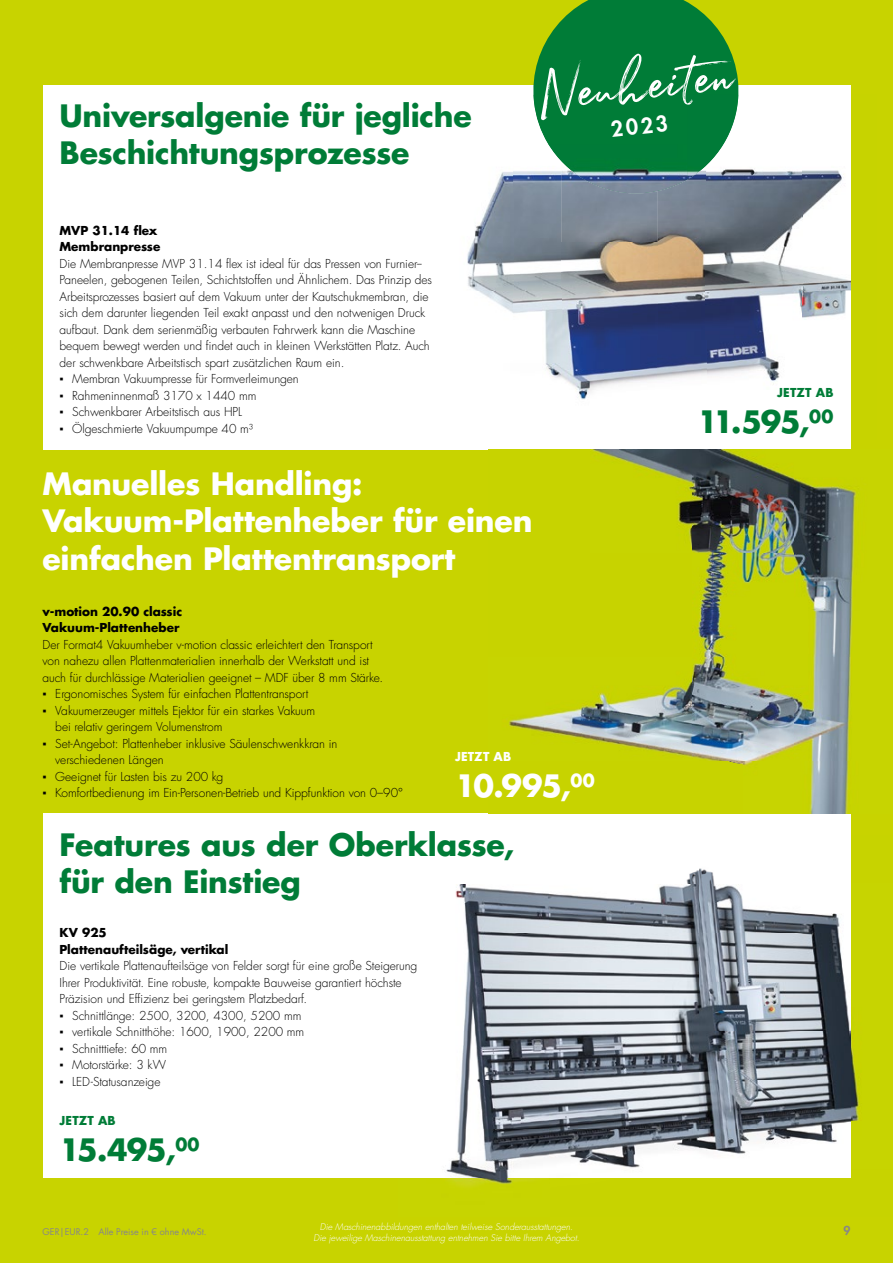
<style>
.page{position:relative;width:893px;height:1263px;background:#c8d300}
.page>*{position:absolute;margin:0;border:0;box-sizing:border-box;transform-origin:0 0}
.t1{font:61.5px "Julietta Messie";color:#fff}
.t2{font:700 30px/37.5px "Futura OT";letter-spacing:-.01em;color:#007c37}
.t3{font:700 30px/37.5px "Futura OT";letter-spacing:-.005em;color:#fff}
.t4{font:600 21px "Futura OT";color:#fff}
.t5{font:300 12px/16.5px "Futura OT";color:#000}
.t6{font:700 12px/16.5px "Futura OT";color:#000}
.t7{font:700 12px "Futura OT";letter-spacing:.01em;color:#007c37}
.t8{font:700 12px "Futura OT";letter-spacing:.01em;color:#fff}
.t9{font:600 12px "Futura OT";color:#878787}
.t10{font:italic 300 9px/11.2px "Futura OT";color:#fff;text-align:center}
.t11{font:9px "Futura OT";color:#878787}
</style>
<div class="page">
<div style="left:43px;top:85px;width:807px;height:364px;background:#fff"></div>
<div style="left:43px;top:814px;width:807px;height:364px;background:#fff"></div>
<img style="left:850px;top:836px;width:9px;height:333px">
<img style="left:446px;top:1178px;width:100px;height:9px">
<img style="left:446px;top:868px;width:404px;height:310px">
<svg style="left:533px;top:0;width:206px;height:95px;background:#1e892e"></svg>
<img style="left:506px;top:449px;width:350px;height:365px">
<img style="left:706px;top:95px;width:145px;height:344px">
<img style="left:467px;top:171px;width:94px;height:207px">
<img style="left:561px;top:193px;width:97px;height:207px">
<img style="left:658px;top:180px;width:48px;height:200px">
<div style="left:533px;top:95px;width:154px;height:49px;background:#007c37"></div>
<img style="left:687px;top:95px;width:51px;height:85px">
<img style="left:548px;top:144px;width:139px;height:49px">
<h2 class="t2" style="left:60px;top:95px;width:414px">Universalgenie für jegliche<br>Beschichtungsprozesse</h2>
<p class="t6" style="left:60px;top:221px;width:102px">MVP 31.14 flex<br>Membranpresse</p>
<p class="t5" style="left:60px;top:255px;width:374px">Die Membranpresse MVP 31.14 flex ist ideal für das Pressen von Furnier-- Paneelen, gebogenen Teilen, Schichtstoffen und Ähnlichem. Das Prinzip des Arbeitsprozesses basiert auf dem Vakuum unter der Kautschukmembran, die sich dem darunter liegenden Teil exakt anpasst und den notwenigen Druck aufbaut. Dank dem serienmäßig verbauten Fahrwerk kann die Maschine bequem bewegt werden und findet auch in kleinen Werkstätten Platz. Auch der schwenkbare Arbeitstisch spart zusätzlichen Raum ein.</p>
<p class="t5" style="left:60px;top:370px;width:241px">▪ Membran Vakuumpresse für Formverleimungen</p>
<p class="t5" style="left:60px;top:387px;width:198px">▪ Rahmeninnenmaß 3170 x 1440 mm</p>
<p class="t5" style="left:60px;top:403px;width:184px">▪ Schwenkbarer Arbeitstisch aus HPL</p>
<p class="t5" style="left:60px;top:420px;width:195px">▪ Ölgeschmierte Vakuumpumpe 40 m³</p>
<h1 class="t1" style="left:534px;top:54px;width:195px;rotate:-6deg">Neuheiten</h1>
<h3 class="t4" style="left:609px;top:114px;width:58px;rotate:-6deg">2023</h3>
<p class="t7" style="left:777px;top:383px;width:58px">JETZT AB</p>
<h2 class="t2" style="left:697px;top:401px;width:138px">11.595,<sup>00</sup></h2>
<h2 class="t3" style="left:43px;top:463px;width:491px">Manuelles Handling:<br>Vakuum-Plattenheber für einen einfachen Plattentransport</h2>
<p class="t6" style="left:43px;top:603px;width:141px">v-motion 20.90 classic<br>Vakuum-Plattenheber</p>
<p class="t5" style="left:43px;top:636px;width:342px">Der Format4 Vakuumheber v-motion classic erleichtert den Transport von nahezu allen Plattenmaterialien innerhalb der Werkstatt und ist auch für durchlässige Materialien geeignet – MDF über 8 mm Stärke.</p>
<p class="t5" style="left:43px;top:686px;width:267px">▪ Ergonomisches System für einfachen Plattentransport</p>
<p class="t5" style="left:55px;top:702px;width:261px;text-indent:-13px">▪ Vakuumerzeuger mittels Ejektor für ein starkes Vakuum bei relativ geringem Volumenstrom</p>
<p class="t5" style="left:55px;top:735px;width:284px;text-indent:-13px">▪ Set-Angebot: Plattenheber inklusive Säulenschwenkkran in verschiedenen Längen</p>
<p class="t5" style="left:43px;top:768px;width:182px">▪ Geeignet für Lasten bis zu 200 kg</p>
<p class="t5" style="left:43px;top:785px;width:362px">▪ Komfortbedienung im Ein-Personen-Betrieb und Kippfunktion von 0–90°</p>
<p class="t8" style="left:455px;top:748px;width:58px">JETZT AB</p>
<h2 class="t3" style="left:455px;top:766px;width:141px">10.995,<sup>00</sup></h2>
<h2 class="t2" style="left:60px;top:824px;width:456px">Features aus der Oberklasse, für den Einstieg</h2>
<p class="t6" style="left:60px;top:924px;width:170px">KV 925<br>Plattenaufteilsäge, vertikal</p>
<p class="t5" style="left:60px;top:957px;width:359px">Die vertikale Plattenaufteilsäge von Felder sorgt für eine große Steigerung<br>Ihrer Produktivität. Eine robuste, kompakte Bauweise garantiert höchste<br>Präzision und Effizienz bei geringstem Platzbedarf.</p>
<p class="t5" style="left:60px;top:1007px;width:243px">▪ Schnittlänge: 2500, 3200, 4300, 5200 mm</p>
<p class="t5" style="left:60px;top:1023px;width:246px">▪ vertikale Schnitthöhe: 1600, 1900, 2200 mm</p>
<p class="t5" style="left:60px;top:1040px;width:109px">▪ Schnitttiefe: 60 mm</p>
<p class="t5" style="left:60px;top:1056px;width:108px">▪ Motorstärke: 3 kW</p>
<p class="t5" style="left:60px;top:1073px;width:102px">▪ LED-Statusanzeige</p>
<p class="t7" style="left:60px;top:1111px;width:58px">JETZT AB</p>
<h2 class="t2" style="left:60px;top:1129px;width:142px">15.495,<sup>00</sup></h2>
<p class="t11" style="left:43px;top:1226px;width:165px">GER|EUR.2 Alle Preise in € ohne MwSt.</p>
<p class="t10" style="left:313px;top:1220px;width:267px">Die Maschinenabbildungen enthalten teilweise Sonderausstattungen.<br>Die jeweilige Maschinenausstattung entnehmen Sie bitte Ihrem Angebot.</p>
<p class="t9" style="left:843px;top:1222px;width:8px">9</p>
</div>
